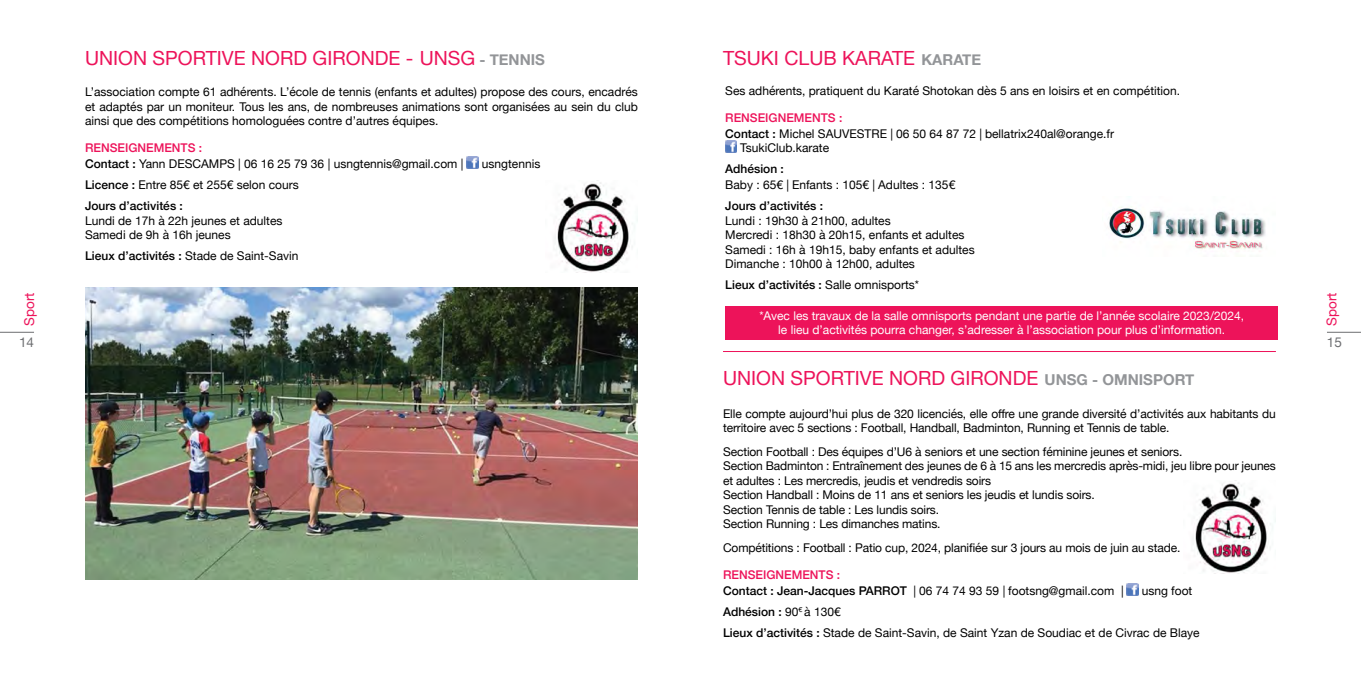
<style>
.page{position:relative;width:1361px;height:681px;background:#fff}
.page>*{position:absolute;margin:0;border:0;box-sizing:border-box;transform-origin:0 0}
.t1{font:19.5px "Helvetica Neue";color:#ed135a}
.t2{font:13.5px "Helvetica Neue";color:#ed135a}
.t3{font:13.5px "Helvetica Neue";color:#6d6e71}
.t4{font:12px/14.4px "Helvetica Neue";letter-spacing:-.01em;color:#000}
.t5{font:12px/14.4px "Helvetica Neue";color:#fff;text-align:center}
.t6{font:500 12px/21px "Helvetica Neue";color:#000}
.s1{font-weight:700;font-size:15px;color:#939598}
.s2{font-weight:500;color:#ed135a}
.s3{font-weight:500}
.s4{font-weight:400}
</style>
<div class="page">
<hr style="left:0;top:332px;width:34px;height:1px;background:#6d6e71">
<svg style="left:725px;top:140px;width:12px;height:12px"></svg>
<img style="left:1108px;top:196px;width:158px;height:54px">
<hr style="left:1327px;top:332px;width:34px;height:1px;background:#6d6e71">
<svg style="left:467px;top:156px;width:11px;height:12px"></svg>
<img style="left:1192px;top:480px;width:84px;height:93px">
<svg style="left:1126px;top:583px;width:12px;height:12px"></svg>
<hr style="left:723px;top:351px;width:553px;height:1px;background:#ed135a">
<img style="left:85px;top:287px;width:553px;height:292px">
<div style="left:726px;top:306px;width:552px;height:33px;background:#ed135a"></div>
<img style="left:554px;top:180px;width:84px;height:92px">
<p class="t2" style="left:19px;top:325px;width:35px;rotate:-90deg">Sport</p>
<p class="t3" style="left:19px;top:333px;width:17px">14</p>
<h1 class="t1" style="left:85px;top:44px;width:461px">UNION SPORTIVE NORD GIRONDE - UNSG <span class="s1">- TENNIS</span></h1>
<p class="t4" style="left:85px;top:85px;width:554px;text-align:justify">L’association compte 61 adhérents. L’école de tennis (enfants et adultes) propose des cours, encadrés et adaptés par un moniteur. Tous les ans, de nombreuses animations sont organisées au sein du club ainsi que des compétitions homologuées contre d’autres équipes.</p>
<p class="t4" style="left:85px;top:140px;width:380px;line-height:16.2px"><span class="s2">RENSEIGNEMENTS :<br></span><span class="s3">Contact :</span> Yann DESCAMPS | 06 16 25 79 36 | usngtennis@gmail.com |</p>
<p class="t4" style="left:482px;top:157px;width:60px">usngtennis</p>
<p class="t6" style="left:85px;top:173px;width:215px">Licence : <span class="s4">Entre 85€ et 255€ selon cours<br></span>Jours d’activités :</p>
<p class="t4" style="left:85px;top:214px;width:199px">Lundi de 17h à 22h jeunes et adultes<br>Samedi de 9h à 16h jeunes</p>
<p class="t4" style="left:85px;top:249px;width:215px"><span class="s3">Lieux d’activités :</span> Stade de Saint-Savin</p>
<h1 class="t1" style="left:723px;top:43px;width:260px">TSUKI CLUB KARATE <span class="s1">KARATE</span></h1>
<p class="t4" style="left:725px;top:84px;width:456px">Ses adhérents, pratiquent du Karaté Shotokan dès 5 ans en loisirs et en compétition.</p>
<p class="t4" style="left:725px;top:110px;width:390px;line-height:16.2px"><span class="s2">RENSEIGNEMENTS :<br></span><span class="s3">Contact :</span> Michel SAUVESTRE | 06 50 64 87 72 | bellatrix240al@orange.fr</p>
<p class="t4" style="left:740px;top:141px;width:90px">TsukiClub.karate</p>
<p class="t6" style="left:725px;top:157px;width:60px">Adhésion :</p>
<p class="t4" style="left:725px;top:178px;width:232px">Baby : 65€ | Enfants : 105€ | Adultes : 135€</p>
<p class="t6" style="left:725px;top:194px;width:99px">Jours d’activités :</p>
<p class="t4" style="left:725px;top:214px;width:251px">Lundi : 19h30 à 21h00, adultes<br>Mercredi : 18h30 à 20h15, enfants et adultes Samedi : 16h à 19h15, baby enfants et adultes Dimanche : 10h00 à 12h00, adultes</p>
<p class="t6" style="left:725px;top:273px;width:195px">Lieux d’activités : <span class="s4">Salle omnisports*</span></p>
<p class="t5" style="left:759px;top:309px;width:486px">*Avec les travaux de la salle omnisports pendant une partie de l’année scolaire 2023/2024, le lieu d’activités pourra changer, s’adresser à l’association pour plus d’information.</p>
<h1 class="t1" style="left:723px;top:364px;width:473px">UNION SPORTIVE NORD GIRONDE <span class="s1">UNSG - OMNISPORT</span></h1>
<p class="t4" style="left:723px;top:406px;width:554px">Elle compte aujourd’hui plus de 320 licenciés, elle offre une grande diversité d’activités aux habitants du territoire avec 5 sections : Football, Handball, Badminton, Running et Tennis de table.</p>
<p class="t4" style="left:723px;top:445px;width:554px">Section Football : Des équipes d’U6 à seniors et une section féminine jeunes et seniors.<br>Section Badminton : Entraînement des jeunes de 6 à 15 ans les mercredis après-midi, jeu libre pour jeunes et adultes : Les mercredis, jeudis et vendredis soirs<br>Section Handball : Moins de 11 ans et seniors les jeudis et lundis soirs.<br>Section Tennis de table : Les lundis soirs.<br>Section Running : Les dimanches matins.</p>
<p class="t4" style="left:723px;top:541px;width:459px">Compétitions : Football : Patio cup, 2024, planifiée sur 3 jours au mois de juin au stade.</p>
<p class="t4" style="left:723px;top:567px;width:402px;line-height:16.2px"><span class="s2">RENSEIGNEMENTS :<br></span><span class="s3">Contact : Jean-Jacques PARROT</span> | 06 74 74 93 59 | footsng@gmail.com |</p>
<p class="t4" style="left:1141px;top:584px;width:52px">usng foot</p>
<p class="t4" style="left:723px;top:602px;width:478px;line-height:21px"><span class="s3">Adhésion :</span> 90<sup>€</sup> à 130€<br><span class="s3">Lieux d’activités :</span> Stade de Saint-Savin, de Saint Yzan de Soudiac et de Civrac de Blaye</p>
<p class="t2" style="left:1322px;top:325px;width:35px;rotate:-90deg">Sport</p>
<p class="t3" style="left:1327px;top:333px;width:17px">15</p>
</div>
